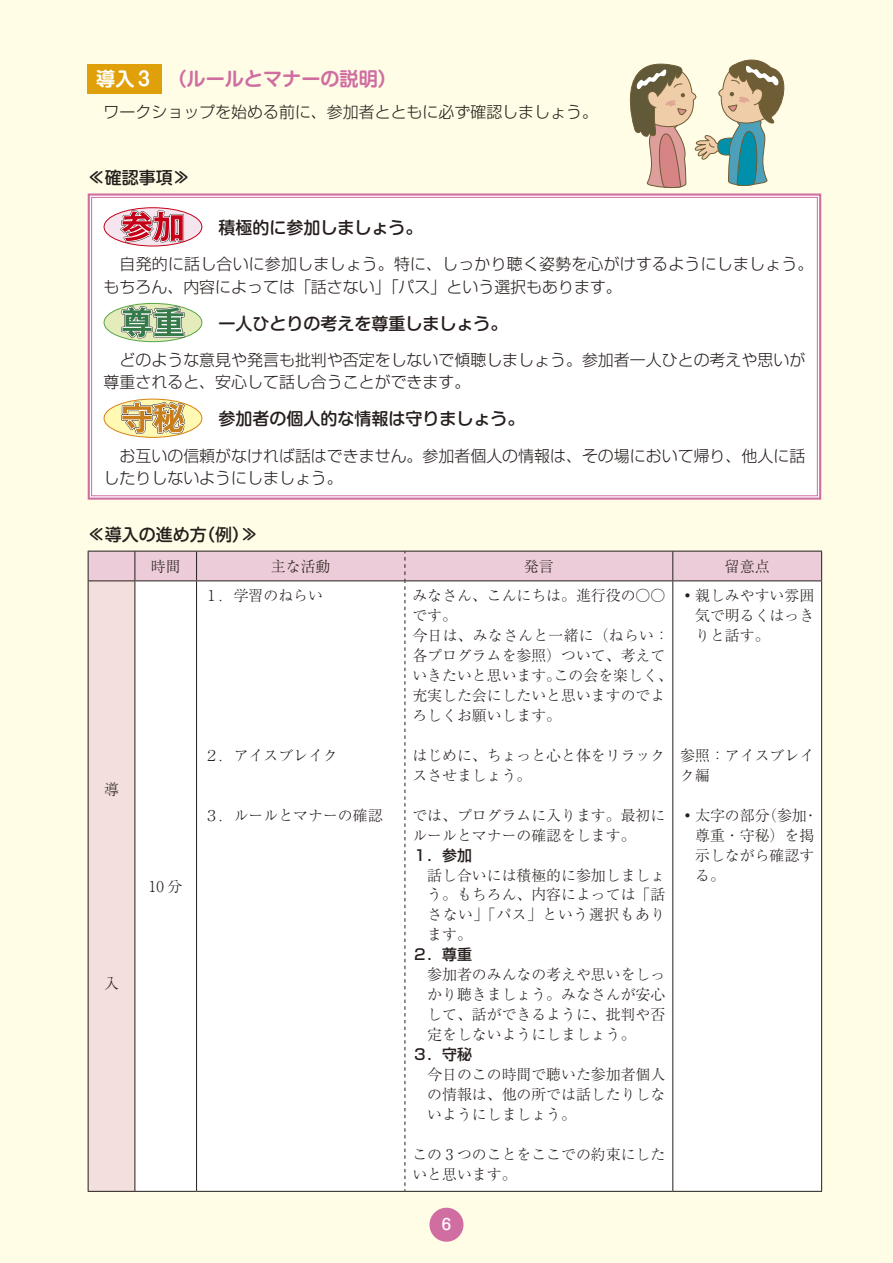
<style>
.page{position:relative;width:893px;height:1263px;background:#fffde5}
.page>*{position:absolute;margin:0;border:0;box-sizing:border-box;transform-origin:0 0}
.t1{font:700 19.2px "Shin M Go Pro De";color:#d06ea2}
.t2{font:700 19.2px "Shin M Go Pro De";color:#fff}
.t3{font:500 16.95px "Shin M Go Pro";color:#251e1c}
.本文15Q_21H_１字下げ{font:300 15.9px/22.4px "Shin Go Pro";color:#251e1c}
.t4{font:300 14.85px/20px "Ryumin Pro";color:#251e1c}
.t5{font:500 14.85px "Shin Go Pro";color:#251e1c}
.t6{font:500 14.85px "Shin M Go Pro";color:#fff}
</style>
<div class="page">
<div style="left:429px;top:1208px;width:34px;height:34px;background:#d06ea2;border-radius:50%"></div>
<div style="left:87px;top:193px;width:735px;height:307px;background:#fff"></div>
<svg style="left:630px;top:60px;width:154px;height:128px"></svg>
<svg style="left:88px;top:551px;width:734px;height:641px;background:#fbf8f8"></svg>
<div style="left:88px;top:64px;width:74px;height:30px;background:#e0a009"></div>
<div style="left:104px;top:399px;width:98px;height:38px;background:#fff9b3;border-radius:50%"></div>
<div style="left:104px;top:399px;width:98px;height:39px;border:1px solid #d78113;border-radius:50%"></div>
<svg style="left:120px;top:400px;width:67px;height:35px"></svg>
<div style="left:104px;top:303px;width:98px;height:39px;background:#e5ecbb;border-radius:50%"></div>
<svg style="left:118px;top:304px;width:68px;height:37px"></svg>
<div style="left:104px;top:208px;width:98px;height:38px;background:#f5e5ef;border-radius:50%"></div>
<div style="left:104px;top:207px;width:98px;height:39px;border:1px solid #c50018;border-radius:50%"></div>
<svg style="left:115px;top:209px;width:70px;height:37px"></svg>
<p class="t2" style="left:96px;top:63px;width:59px">導入３</p>
<p class="t1" style="left:167px;top:63px;width:231px">（ルールとマナーの説明）</p>
<p class="本文15Q_21H_１字下げ" style="left:104px;top:99px;width:496px">ワークショップを始める前に、参加者とともに必ず確認しましょう。</p>
<p class="t3" style="left:88px;top:164px;width:104px">≪確認事項≫</p>
<p class="t3" style="left:218px;top:214px;width:206px">積極的に参加しましょう。</p>
<p class="本文15Q_21H_１字下げ" style="left:104px;top:251px;width:711px;text-indent:16px">自発的に話し合いに参加しましょう。特に、しっかり聴く姿勢を心がけするようにしましょう。もちろん、内容によっては「話さない」「パス」という選択もあります。</p>
<p class="t3" style="left:218px;top:309px;width:291px">一人ひとりの考えを尊重しましょう。</p>
<p class="本文15Q_21H_１字下げ" style="left:104px;top:347px;width:703px;text-indent:16px">どのような意見や発言も批判や否定をしないで傾聴しましょう。参加者一人ひとの考えや思いが尊重されると、安心して話し合うことができます。</p>
<p class="t3" style="left:218px;top:405px;width:308px">参加者の個人的な情報は守りましょう。</p>
<p class="本文15Q_21H_１字下げ" style="left:104px;top:442px;width:703px;text-indent:16px">お互いの信頼がなければ話はできません。参加者個人の情報は、その場において帰り、他人に話したりしないようにしましょう。</p>
<p class="t3" style="left:88px;top:521px;width:172px">≪導入の進め方（例）≫</p>
<p class="t4" style="left:104px;top:778px;width:16px">導</p>
<p class="t4" style="left:104px;top:972px;width:16px">入</p>
<p class="t4" style="left:151px;top:555px;width:31px">時間</p>
<p class="t4" style="left:271px;top:555px;width:61px">主な活動</p>
<p class="t4" style="left:524px;top:555px;width:31px">発言</p>
<p class="t4" style="left:725px;top:555px;width:46px">留意点</p>
<p class="t4" style="left:204px;top:585px;width:121px">１．学習のねらい</p>
<p class="t4" style="left:149px;top:875px;width:35px">10 分</p>
<p class="t4" style="left:204px;top:744px;width:135px">２．アイスブレイク</p>
<p class="t4" style="left:204px;top:804px;width:180px">３．ルールとマナーの確認</p>
<p class="t4" style="left:412px;top:585px;width:254px">みなさん、こんにちは。進行役の○○です。</p>
<p class="t4" style="left:412px;top:625px;width:262px">今日は、みなさんと一緒に（ねらい：各プログラムを参照）ついて、考えていきたいと思います。この会を楽しく、充実した会にしたいと思いますのでよろしくお願いします。</p>
<p class="t4" style="left:412px;top:744px;width:254px">はじめに、ちょっと心と体をリラックスさせましょう。</p>
<p class="t4" style="left:412px;top:804px;width:254px">では、プログラムに入ります。最初にルールとマナーの確認をします。</p>
<p class="t5" style="left:412px;top:843px;width:61px">１．参加</p>
<p class="t4" style="left:427px;top:864px;width:240px;text-align:justify">話し合いには積極的に参加しましょう。もちろん、内容によっては「話さない」「パス」という選択もあります。</p>
<p class="t5" style="left:412px;top:942px;width:61px">２．尊重</p>
<p class="t4" style="left:427px;top:963px;width:240px;text-align:justify">参加者のみんなの考えや思いをしっかり聴きましょう。みなさんが安心して、話ができるように、批判や否定をしないようにしましょう。</p>
<p class="t5" style="left:412px;top:1042px;width:61px">３．守秘</p>
<p class="t4" style="left:427px;top:1063px;width:240px;text-align:justify">今日のこの時間で聴いた参加者個人の情報は、他の所では話したりしないようにしましょう。</p>
<p class="t4" style="left:412px;top:1143px;width:254px">この 3 つのことをここでの約束にしたいと思います。</p>
<p class="t6" style="left:442px;top:1213px;width:11px">6</p>
<p class="t4" style="left:695px;top:585px;width:121px;text-align:justify;text-indent:-15px">•親しみやすい雰囲気で明るくはっきりと話す。</p>
<p class="t4" style="left:680px;top:744px;width:135px">参照：アイスブレイク編</p>
<p class="t4" style="left:695px;top:804px;width:124px;text-indent:-15px">•太字の部分（参加・尊重・守秘）を掲示しながら確認する。</p>
</div>
